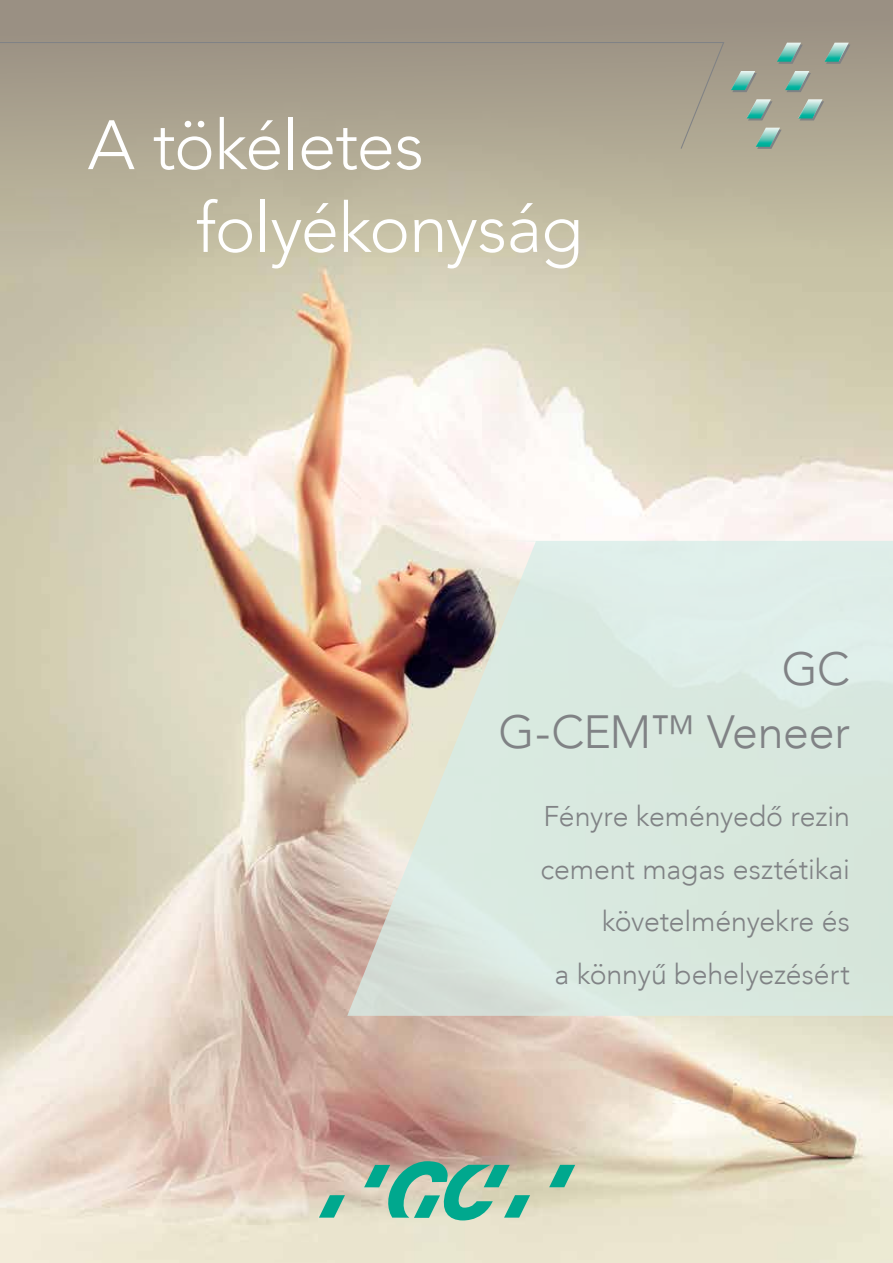
<style>
.page{position:relative;width:893px;height:1263px;background:#fff}
.page>*{position:absolute;margin:0;border:0;box-sizing:border-box;transform-origin:0 0}
.t1{font:300 69px/82.8px "Avenir";letter-spacing:-.015em;color:#fff}
.t2{font:300 46.5px/63px "Avenir";letter-spacing:-.015em;color:#808285;text-align:right}
.t3{font:300 28.5px/52.5px "Avenir";letter-spacing:-.005em;color:#808285;text-align:right}
</style>
<div class="page">
<img style="left:0;top:266px;width:893px;height:997px">
<div style="left:0;top:0;width:893px;height:266px;background:linear-gradient(to bottom,#968c7f,#c9c4a8)"></div>
<svg style="left:549px;top:1165px;width:26px;height:22px"></svg>
<svg style="left:364px;top:1161px;width:166px;height:59px;background:#81bda6"></svg>
<svg style="left:319px;top:1195px;width:26px;height:22px"></svg>
<svg style="left:347px;top:541px;width:546px;height:475px;background:#d5ddd4"></svg>
<svg style="left:778px;top:45px;width:25px;height:19px"></svg>
<svg style="left:732px;top:73px;width:25px;height:19px"></svg>
<svg style="left:748px;top:101px;width:24px;height:19px"></svg>
<svg style="left:826px;top:45px;width:24px;height:19px"></svg>
<svg style="left:786px;top:73px;width:25px;height:19px"></svg>
<svg style="left:800px;top:101px;width:24px;height:19px"></svg>
<svg style="left:757px;top:130px;width:25px;height:19px"></svg>
<img style="left:777px;top:43px;width:24px;height:19px">
<img style="left:731px;top:71px;width:24px;height:19px">
<img style="left:746px;top:99px;width:25px;height:19px">
<img style="left:825px;top:43px;width:24px;height:19px">
<img style="left:785px;top:71px;width:24px;height:19px">
<img style="left:798px;top:99px;width:24px;height:19px">
<img style="left:756px;top:128px;width:24px;height:19px">
<svg style="left:0;top:41px;width:725px;height:109px;background:#a69e8c"></svg>
<h1 class="t1" style="left:196px;top:104px;width:389px;text-indent:-108px">A tökéletes folyékonyság</h1>
<h2 class="t2" style="left:499px;top:638px;width:353px">GC<br>G-CEM™ Veneer</h2>
<p class="t3" style="left:540px;top:790px;width:311px">Fényre keményedő rezin cement magas esztétikai követelményekre és<br>a könnyű behelyezésért</p>
</div>
